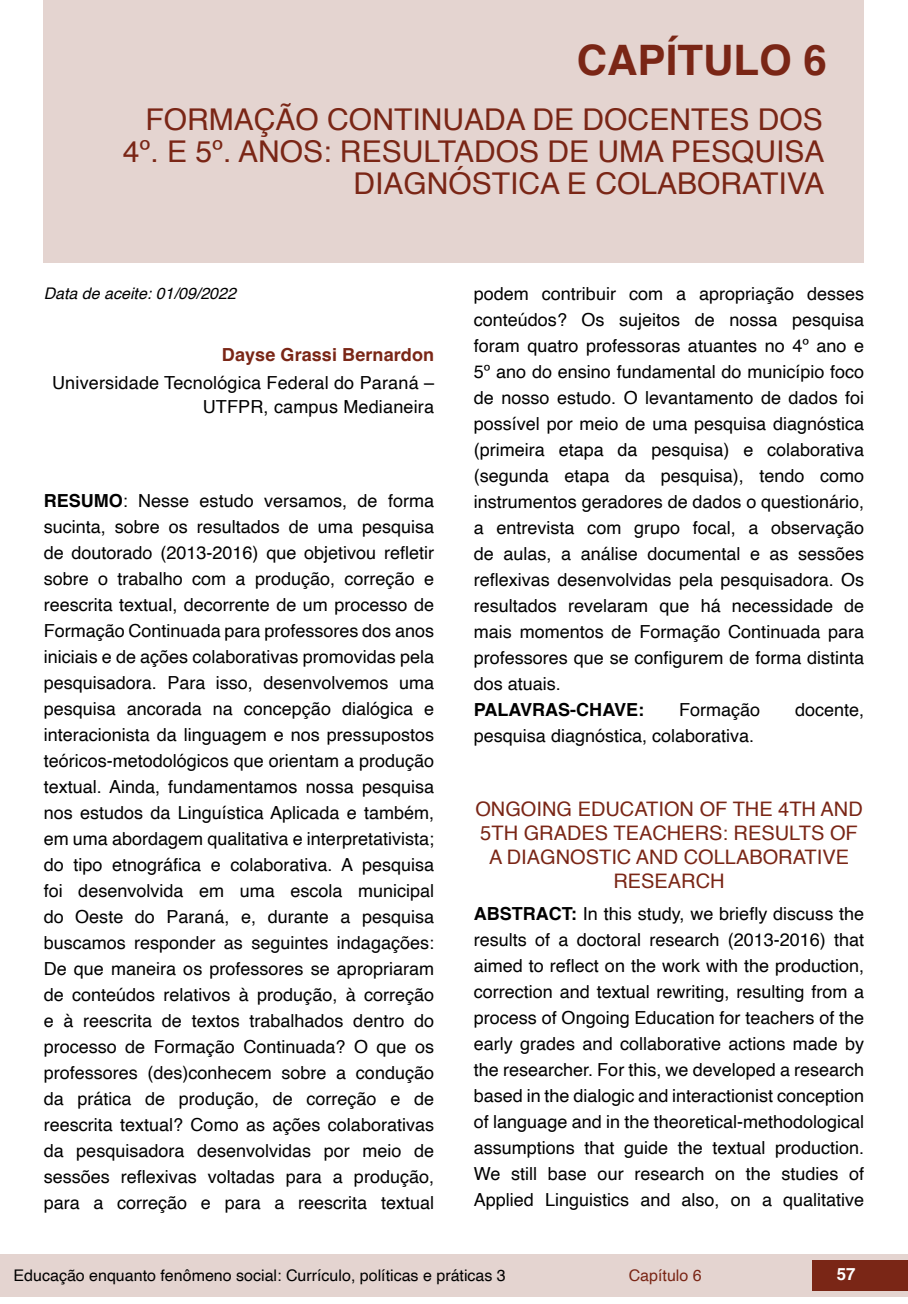
<style>
.page{position:relative;width:908px;height:1304px;background:#fff}
.page>*{position:absolute;margin:0;border:0;box-sizing:border-box;transform-origin:0 0}
.t1{font:700 42px "Helvetica";color:#7a2616}
.t2{font:30px/32px "Helvetica";color:#7a2616;text-align:right}
.t3{font:20px/24px "Helvetica";color:#7a2616;text-align:center}
.t4{font:18px/26px "Helvetica";color:#000;text-align:justify}
.t5{font:700 18px "Helvetica";letter-spacing:.005em;color:#7a2616}
.t6{font:700 18px "Helvetica";color:#000}
.t7{font:700 16.8px "Helvetica";color:#fff}
.t8{font:16px "Helvetica";color:#000}
.t9{font:italic 16px "Helvetica";color:#000}
.t10{font:16px "Helvetica";color:#7a2616}
.s1{font-weight:700}
</style>
<div class="page">
<div style="left:0;top:1254px;width:906px;height:43px;background:#e4d4d0"></div>
<div style="left:812px;top:1261px;width:95px;height:30px;background:#7a2616"></div>
<div style="left:44px;top:0;width:819px;height:263px;background:#e4d4d0"></div>
<h1 class="t1" style="left:576px;top:35px;width:251px">CAPÍTULO 6</h1>
<h2 class="t2" style="left:123px;top:104px;width:703px">FORMAÇÃO CONTINUADA DE DOCENTES DOS<br>4º. E 5º. ANOS: RESULTADOS DE UMA PESQUISA<br>DIAGNÓSTICA E COLABORATIVA</h2>
<p class="t9" style="left:44px;top:280px;width:194px">Data de aceite: 01/09/2022</p>
<p class="t5" style="left:222px;top:344px;width:213px">Dayse Grassi Bernardon</p>
<p class="t4" style="left:52px;top:371px;width:383px;line-height:24px;text-align:right">Universidade Tecnológica Federal do Paraná –<br>UTFPR, campus Medianeira</p>
<p class="t4" style="left:44px;top:488px;width:392px"><span class="s1">RESUMO</span>: Nesse estudo versamos, de forma sucinta, sobre os resultados de uma pesquisa de doutorado (2013-2016) que objetivou refletir sobre o trabalho com a produção, correção e reescrita textual, decorrente de um processo de Formação Continuada para professores dos anos iniciais e de ações colaborativas promovidas pela pesquisadora. Para isso, desenvolvemos uma pesquisa ancorada na concepção dialógica e interacionista da linguagem e nos pressupostos teóricos-metodológicos que orientam a produção textual. Ainda, fundamentamos nossa pesquisa nos estudos da Linguística Aplicada e também, em uma abordagem qualitativa e interpretativista; do tipo etnográfica e colaborativa. A pesquisa foi desenvolvida em uma escola municipal do Oeste do Paraná, e, durante a pesquisa buscamos responder as seguintes indagações:<br>De que maneira os professores se apropriaram de conteúdos relativos à produção, à correção e à reescrita de textos trabalhados dentro do processo de Formação Continuada? O que os professores (des)conhecem sobre a condução da prática de produção, de correção e de reescrita textual? Como as ações colaborativas da pesquisadora desenvolvidas por meio de sessões reflexivas voltadas para a produção, para a correção e para a reescrita textual</p>
<p class="t4" style="left:473px;top:281px;width:392px">podem contribuir com a apropriação desses conteúdos? Os sujeitos de nossa pesquisa foram quatro professoras atuantes no 4º ano e 5º ano do ensino fundamental do município foco de nosso estudo. O levantamento de dados foi possível por meio de uma pesquisa diagnóstica (primeira etapa da pesquisa) e colaborativa (segunda etapa da pesquisa), tendo como instrumentos geradores de dados o questionário, a entrevista com grupo focal, a observação de aulas, a análise documental e as sessões reflexivas desenvolvidas pela pesquisadora. Os resultados revelaram que há necessidade de mais momentos de Formação Continuada para professores que se configurem de forma distinta dos atuais.</p>
<p class="t6" style="left:473px;top:698px;width:172px">PALAVRAS-CHAVE:</p>
<p class="t4" style="left:678px;top:697px;width:83px">Formação</p>
<p class="t4" style="left:794px;top:697px;width:71px">docente,</p>
<p class="t4" style="left:473px;top:723px;width:282px">pesquisa diagnóstica, colaborativa.</p>
<p class="t3" style="left:475px;top:798px;width:389px">ONGOING EDUCATION OF THE 4TH AND<br>5TH GRADES TEACHERS: RESULTS OF<br>A DIAGNOSTIC AND COLLABORATIVE<br>RESEARCH</p>
<p class="t4" style="left:473px;top:901px;width:392px"><span class="s1">ABSTRACT:</span> In this study, we briefly discuss the results of a doctoral research (2013-2016) that aimed to reflect on the work with the production, correction and textual rewriting, resulting from a process of Ongoing Education for teachers of the early grades and collaborative actions made by the researcher. For this, we developed a research based in the dialogic and interactionist conception of language and in the theoretical-methodological assumptions that guide the textual production.<br>We still base our research on the studies of Applied Linguistics and also, on a qualitative</p>
<p class="t8" style="left:14px;top:1263px;width:493px">Educação enquanto fenômeno social: Currículo, políticas e práticas 3</p>
<p class="t10" style="left:628px;top:1263px;width:74px">Capítulo 6</p>
<p class="t7" style="left:836px;top:1264px;width:20px">57</p>
</div>
